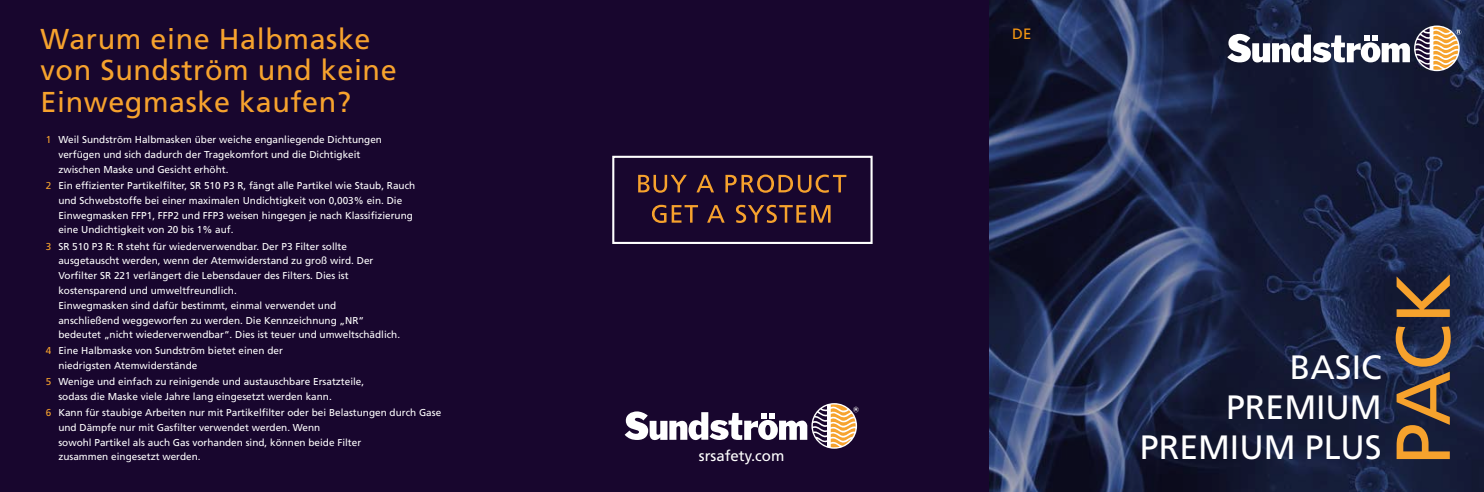
<style>
.page{position:relative;width:1484px;height:492px;background:#fff}
.page>*{position:absolute;margin:0;border:0;box-sizing:border-box;transform-origin:0 0}
.t1{font:76.25px "Frutiger LT Std";color:#f6a22d}
.t2{font:33.75px/40px "Frutiger LT Std";color:#fff;text-align:right}
.t3{font:28.75px/31.2px "Frutiger LT Std";letter-spacing:.02em;color:#f6a22d}
.t4{font:15px "Frutiger LT Std";color:#fff}
.t5{font:15px "Frutiger LT Std";color:#f49712}
.t6{font:10px/14.8px "Frutiger LT Std";color:#fff}
.s1{color:#f6a22d}
</style>
<div class="page">
<svg style="left:989px;top:0;width:495px;height:492px;background:#1c2646"></svg>
<div style="left:0;top:0;width:989px;height:492px;background:#18062e"></div>
<svg style="left:811px;top:403px;width:46px;height:46px"></svg>
<svg style="left:625px;top:411px;width:182px;height:29px"></svg>
<svg style="left:813px;top:404px;width:46px;height:43px"></svg>
<svg style="left:638px;top:175px;width:49px;height:18px"></svg>
<svg style="left:696px;top:175px;width:18px;height:17px"></svg>
<svg style="left:725px;top:174px;width:121px;height:19px"></svg>
<svg style="left:652px;top:205px;width:46px;height:18px"></svg>
<svg style="left:707px;top:205px;width:18px;height:18px"></svg>
<svg style="left:736px;top:205px;width:95px;height:18px"></svg>
<div style="left:612px;top:156px;width:261px;height:88px;border:2px solid #fff"></div>
<svg style="left:1227px;top:26px;width:234px;height:44px"></svg>
<h3 class="t3" style="left:41px;top:24px;width:358px">Warum eine Halbmaske von Sundström und keine<br>Einwegmaske kaufen?</h3>
<h3 class="t5" style="left:1012px;top:25px;width:21px">DE</h3>
<p class="t6" style="left:58px;top:133px;width:325px;text-indent:-12px"><span class="s1">1</span> Weil Sundström Halbmasken über weiche enganliegende Dichtungen verfügen und sich dadurch der Tragekomfort und die Dichtigkeit zwischen Maske und Gesicht erhöht.</p>
<p class="t6" style="left:58px;top:178px;width:358px;text-indent:-12px"><span class="s1">2</span> Ein effizienter Partikelfilter, SR 510 P3 R, fängt alle Partikel wie Staub, Rauch und Schwebstoffe bei einer maximalen Undichtigkeit von 0,003% ein. Die Einwegmasken FFP1, FFP2 und FFP3 weisen hingegen je nach Klassifizierung eine Undichtigkeit von 20 bis 1% auf.</p>
<p class="t6" style="left:58px;top:239px;width:343px;text-indent:-12px"><span class="s1">3</span> SR 510 P3 R: R steht für wiederverwendbar. Der P3 Filter sollte ausgetauscht werden, wenn der Atemwiderstand zu groß wird. Der Vorfilter SR 221 verlängert die Lebensdauer des Filters. Dies ist kostensparend und umweltfreundlich.<br>Einwegmasken sind dafür bestimmt, einmal verwendet und<br>anschließend weggeworfen zu werden. Die Kennzeichnung „NR“ bedeutet „nicht wiederverwendbar“. Dies ist teuer und umweltschädlich.</p>
<p class="t6" style="left:58px;top:343px;width:226px;text-indent:-12px"><span class="s1">4</span> Eine Halbmaske von Sundström bietet einen der niedrigsten Atemwiderstände</p>
<p class="t6" style="left:58px;top:374px;width:307px;text-indent:-12px"><span class="s1">5</span> Wenige und einfach zu reinigende und austauschbare Ersatzteile, sodass die Maske viele Jahre lang eingesetzt werden kann.</p>
<p class="t6" style="left:58px;top:405px;width:384px;text-indent:-12px"><span class="s1">6</span> Kann für staubige Arbeiten nur mit Partikelfilter oder bei Belastungen durch Gase und Dämpfe nur mit Gasfilter verwendet werden. Wenn<br>sowohl Partikel als auch Gas vorhanden sind, können beide Filter<br>zusammen eingesetzt werden.</p>
<h3 class="t4" style="left:699px;top:447px;width:87px">srsafety.com</h3>
<h2 class="t2" style="left:1140px;top:347px;width:243px">BASIC<br>PREMIUM<br>PREMIUM PLUS</h2>
<h1 class="t1" style="left:1378px;top:465px;width:194px;rotate:-90deg">PACK</h1>
</div>
